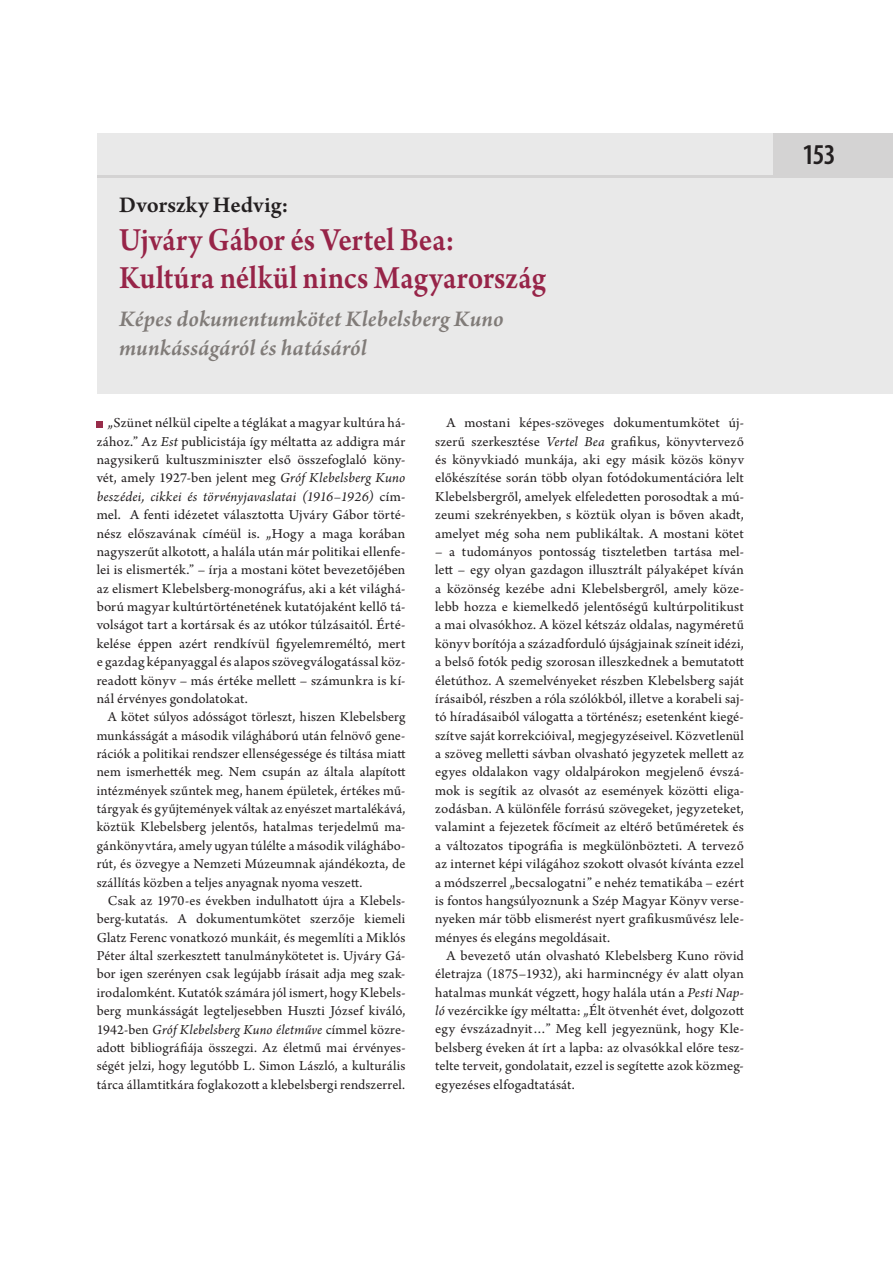
<style>
.page{position:relative;width:893px;height:1263px;background:#fff}
.page>*{position:absolute;margin:0;border:0;box-sizing:border-box;transform-origin:0 0}
.t1{font:600 34.05px/38.1px "Arno Pro";color:#972448;scale:.9 1}
.t2{font:600 condensed 28.8px "Myriad Pro";color:#231f20}
.t3{font:italic 600 23.55px/28.8px "Arno Pro";letter-spacing:.005em;color:#807b78}
.t4{font:600 23.55px "Arno Pro";letter-spacing:.005em;color:#231f20}
.t5{font:14.4px/18.3px "Arno Pro";letter-spacing:.01em;color:#231f20;text-align:justify}
.s1{font-style:italic}
</style>
<div class="page">
<div style="left:97px;top:133px;width:796px;height:260px;background:#e9e9e9"></div>
<svg style="left:97px;top:421px;width:6px;height:6px"></svg>
<div style="left:774px;top:133px;width:119px;height:45px;background:#d4d3d3"></div>
<hr style="left:97px;top:175px;width:677px;height:3px;background:#d4d3d3">
<h3 class="t4" style="left:119px;top:196px;width:171px">Dvorszky Hedvig:</h3>
<h1 class="t1" style="left:119px;top:224px;width:476px">Ujváry Gábor és Vertel Bea:<br>Kultúra nélkül nincs Magyarország</h1>
<h3 class="t3" style="left:119px;top:307px;width:386px">Képes dokumentumkötet Klebelsberg Kuno munkásságáról és hatásáról</h3>
<p class="t5" style="left:97px;top:415px;width:310px;text-indent:11px">„Szünet nélkül cipelte a téglákat a magyar kultúra há&shy;zához.” Az <span class="s1">Est</span> publicistája így méltatta az addigra már nagysikerű kultuszminiszter első összefoglaló köny&shy;vét, amely 1927-ben jelent meg <span class="s1">Gróf Klebelsberg Kuno beszédei, cikkei és törvényjavaslatai (1916–1926)</span> cím&shy;mel. A fenti idézetet választotta Ujváry Gábor törté&shy;nész előszavának címéül is. „Hogy a maga korában nagyszerűt alkotott, a halála után már politikai ellenfe&shy;lei is elismerték.” – írja a mostani kötet bevezetőjében az elismert Klebelsberg-monográfus, aki a két világhá&shy;ború magyar kultúrtörténetének kutatójaként kellő tá&shy;volságot tart a kortársak és az utókor túlzásaitól. Érté&shy;kelése éppen azért rendkívül figyelemreméltó, mert e gazdag képanyaggal és alapos szövegválogatással köz&shy;readott könyv – más értéke mellett – számunkra is kí&shy;nál érvényes gondolatokat.</p>
<p class="t5" style="left:97px;top:709px;width:310px;text-indent:11px">A kötet súlyos adósságot törleszt, hiszen Klebelsberg munkásságát a második világháború után felnövő gene&shy;rációk a politikai rendszer ellenségessége és tiltása miatt nem ismerhették meg. Nem csupán az általa alapított intézmények szűntek meg, hanem épületek, értékes mű&shy;tárgyak és gyűjtemények váltak az enyészet martalékává, köztük Klebelsberg jelentős, hatalmas terjedelmű ma&shy;gánkönyvtára, amely ugyan túlélte a második világhábo&shy;rút, és özvegye a Nemzeti Múzeumnak ajándékozta, de szállítás közben a teljes anyagnak nyoma veszett.</p>
<p class="t5" style="left:97px;top:893px;width:310px;text-indent:11px">Csak az 1970-es években indulhatott újra a Klebels&shy;berg-kutatás. A dokumentumkötet szerzője kiemeli Glatz Ferenc vonatkozó munkáit, és megemlíti a Miklós Péter által szerkesztett tanulmánykötetet is. Ujváry Gá&shy;bor igen szerényen csak legújabb írásait adja meg szak&shy;irodalomként. Kutatók számára jól ismert, hogy Klebels&shy;berg munkásságát legteljesebben Huszti József kiváló, 1942-ben <span class="s1">Gróf Klebelsberg Kuno életműve</span> címmel közre&shy;adott bibliográfiája összegzi. Az életmű mai érvényes&shy;ségét jelzi, hogy legutóbb L. Simon László, a kulturális tárca államtitkára foglakozott a klebelsbergi rendszerrel.</p>
<p class="t5" style="left:435px;top:415px;width:310px;text-indent:11px">A mostani képes-szöveges dokumentumkötet új&shy;szerű szerkesztése <span class="s1">Vertel Bea</span> grafikus, könyvtervező és könyvkiadó munkája, aki egy másik közös könyv előkészítése során több olyan fotódokumentációra lelt Klebelsbergről, amelyek elfeledetten porosodtak a mú&shy;zeumi szekrényekben, s köztük olyan is bőven akadt, amelyet még soha nem publikáltak. A mostani kötet</p>
<p class="t5" style="left:435px;top:544px;width:310px">– a tudományos pontosság tiszteletben tartása mel&shy;lett – egy olyan gazdagon illusztrált pályaképet kíván a közönség kezébe adni Klebelsbergről, amely köze&shy;lebb hozza e kiemelkedő jelentőségű kultúrpolitikust a mai olvasókhoz. A közel kétszáz oldalas, nagyméretű könyv borítója a századforduló újságjainak színeit idézi, a belső fotók pedig szorosan illeszkednek a bemutatott életúthoz. A szemelvényeket részben Klebelsberg saját írásaiból, részben a róla szólókból, illetve a korabeli saj&shy;tó híradásaiból válogatta a történész; esetenként kiegé&shy;szítve saját korrekcióival, megjegyzéseivel. Közvetlenül a szöveg melletti sávban olvasható jegyzetek mellett az egyes oldalakon vagy oldalpárokon megjelenő évszá&shy;mok is segítik az olvasót az események közötti eliga&shy;zodásban. A különféle forrású szövegeket, jegyzeteket, valamint a fejezetek főcímeit az eltérő betűméretek és a változatos tipográfia is megkülönbözteti. A tervező az internet képi világához szokott olvasót kívánta ezzel a módszerrel „becsalogatni” e nehéz tematikába – ezért is fontos hangsúlyoznunk a Szép Magyar Könyv verse&shy;nyeken már több elismerést nyert grafikusművész lele&shy;ményes és elegáns megoldásait.</p>
<p class="t5" style="left:435px;top:948px;width:310px;text-indent:11px">A bevezető után olvasható Klebelsberg Kuno rövid életrajza (1875–1932), aki harmincnégy év alatt olyan hatalmas munkát végzett, hogy halála után a <span class="s1">Pesti Nap&shy;ló</span> vezércikke így méltatta: „Élt ötvenhét évet, dolgozott egy évszázadnyit…” Meg kell jegyeznünk, hogy Kle&shy;belsberg éveken át írt a lapba: az olvasókkal előre tesz&shy;telte terveit, gondolatait, ezzel is segítette azok közmeg&shy;egyezéses elfogadtatását.</p>
<h2 class="t2" style="left:802px;top:137px;width:35px">153</h2>
</div>
